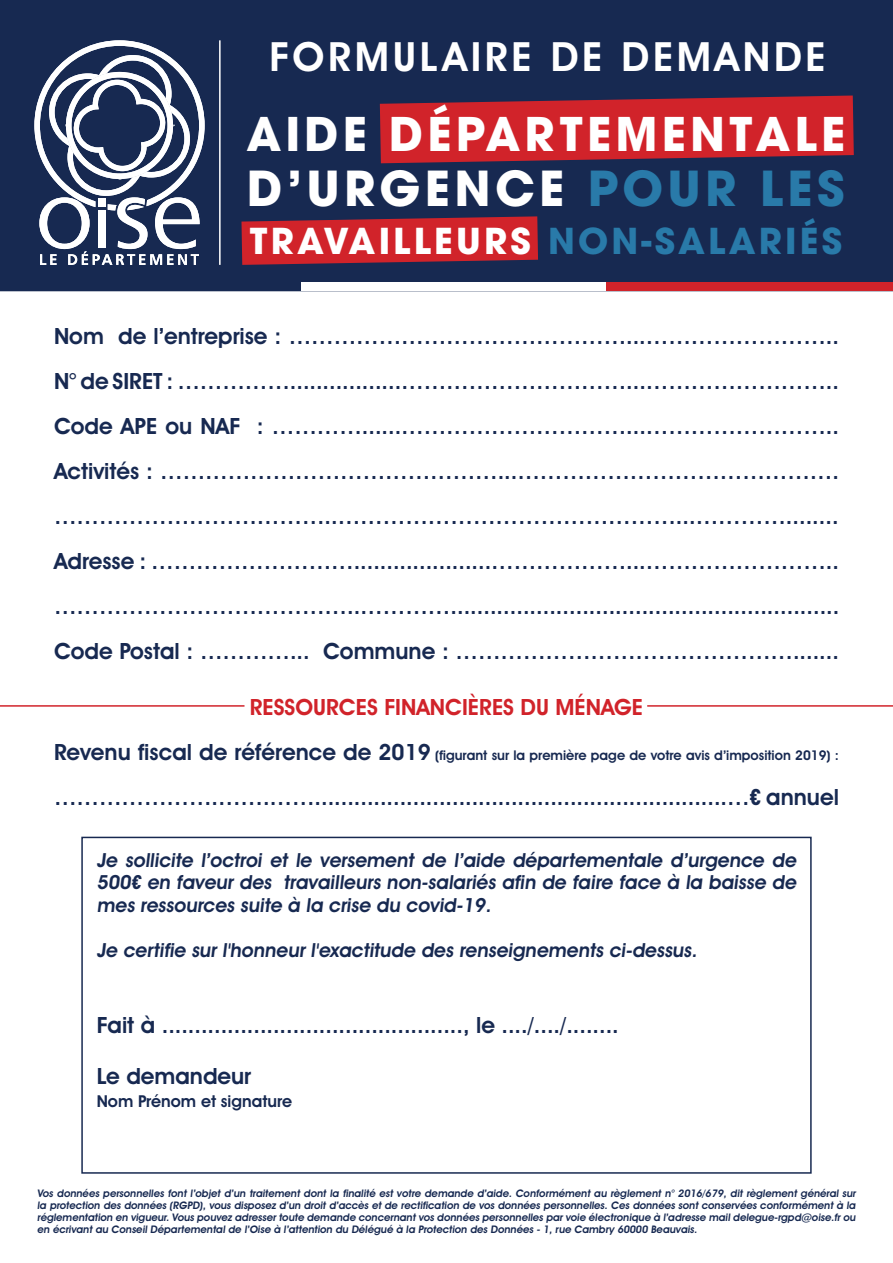
<style>
.page{position:relative;width:893px;height:1263px;background:#fff}
.page>*{position:absolute;margin:0;border:0;box-sizing:border-box;transform-origin:0 0}
.t1{font:700 47.85px "Avant Garde";letter-spacing:.09em;color:#fff}
.t2{font:700 46.05px "Avant Garde";letter-spacing:.09em;color:#fff}
.t3{font:600 40.5px "Avant Garde IT Cby BT";letter-spacing:.09em;color:#fff}
.t4{font:700 35.4px "Avant Garde";letter-spacing:.09em;color:#fff}
.t5{font:600 22.5px/45px "Avant Garde IT Cby BT";color:#172951;text-align:justify}
.t6{font:600 22.5px "Avant Garde IT Cby BT";color:#d1232a}
.t7{font:600 19.5px/22.5px "Avant Garde IT Cby BT";color:#172951;text-align:justify}
.t8{font:600 16.5px "Avant Garde IT Cby BT";color:#172951}
.t9{font:600 13.5px "Avant Garde IT Cby BT";color:#172951}
.t10{font:600 10.5px/12px "Avant Garde IT Cby BT";color:#172951;text-align:justify}
.s1{color:#297aa9}
.s2{font-size:22.5px}
.s3{font-family:"DIN Cond";font-weight:900}
</style>
<div class="page">
<hr style="left:0;top:705px;width:244px;height:2px;background:#d1232a">
<hr style="left:647px;top:705px;width:246px;height:2px;background:#d1232a">
<div style="left:81px;top:837px;width:731px;height:337px;border:2px solid #172951"></div>
<div style="left:0;top:0;width:893px;height:291px;background:#172951"></div>
<svg style="left:34px;top:40px;width:171px;height:225px"></svg>
<div style="left:98px;top:198px;width:8px;height:8px;background:#fff"></div>
<div style="left:98px;top:210px;width:7px;height:38px;background:#fff"></div>
<hr style="left:219px;top:40px;width:2px;height:225px;background:#fff">
<div style="left:2px;top:282px;width:299px;height:9px;background:#172951"></div>
<div style="left:301px;top:282px;width:307px;height:9px;background:#fff"></div>
<div style="left:607px;top:282px;width:286px;height:9px;background:#d1232a"></div>
<svg style="left:380px;top:96px;width:474px;height:67px;background:#bb232e"></svg>
<svg style="left:241px;top:216px;width:297px;height:49px;background:#ba232e"></svg>
<h3 class="t3" style="left:269px;top:33px;width:558px">FORMULAIRE DE DEMANDE</h3>
<h2 class="t2" style="left:246px;top:104px;width:600px">AIDE DÉPARTEMENTALE</h2>
<h1 class="t1" style="left:247px;top:157px;width:599px">D’URGENCE <span class="s1">POUR LES</span></h1>
<h3 class="t4" style="left:250px;top:218px;width:594px">TRAVAILLEURS <span class="s1">NON-SALARIÉS</span></h3>
<p class="t5" style="left:54px;top:314px;width:787px">Nom de l’entreprise : ………………………………………...……………………..<br>N° de SIRET : …………….................…………………………...……………………..<br>Code APE ou NAF : …………......…………………………...……………………..<br>Activités : ………………………………………...……………………………………. ………………………………..………………………………………...…………........<br>Adresse : ……………………….....................………………...…………………….. …………………………………..…………...........................................................<br>Code Postal : …………... Commune : ……………………………………….......</p>
<p class="t6" style="left:250px;top:693px;width:395px">RESSOURCES FINANCIÈRES DU MÉNAGE</p>
<p class="t9" style="left:54px;top:747px;width:786px"><span class="s2">Revenu fiscal de référence de 2019</span> (figurant sur la première page de votre avis d’imposition 2019) :</p>
<p class="t5" style="left:54px;top:774px;width:786px">………………….…….……...............................................................…<span class="s3">€</span> annuel</p>
<p class="t7" style="left:97px;top:848px;width:704px">Je sollicite l’octroi et le versement de l’aide départementale d’urgence de 500<span class="s3">€</span> en faveur des travailleurs non-salariés afin de faire face à la baisse de mes ressources suite à la crise du covid-19.</p>
<p class="t7" style="left:97px;top:938px;width:605px">Je certifie sur l'honneur l'exactitude des renseignements ci-dessus.</p>
<p class="t5" style="left:97px;top:1002px;width:524px">Fait à .............................................., le ..../..../........</p>
<p class="t5" style="left:97px;top:1053px;width:156px">Le demandeur</p>
<p class="t8" style="left:97px;top:1091px;width:197px">Nom Prénom et signature</p>
<p class="t10" style="left:37px;top:1187px;width:822px">Vos données personnelles font l’objet d’un traitement dont la finalité est votre demande d’aide. Conformément au règlement n° 2016/679, dit règlement général sur la protection des données (RGPD), vous disposez d’un droit d’accès et de rectification de vos données personnelles. Ces données sont conservées conformément à la réglementation en vigueur. Vous pouvez adresser toute demande concernant vos données personnelles par voie électronique à l’adresse mail delegue-rgpd@oise.fr ou en écrivant au Conseil Départemental de l’Oise à l’attention du Délégué à la Protection des Données - 1, rue Cambry 60000 Beauvais.</p>
</div>
